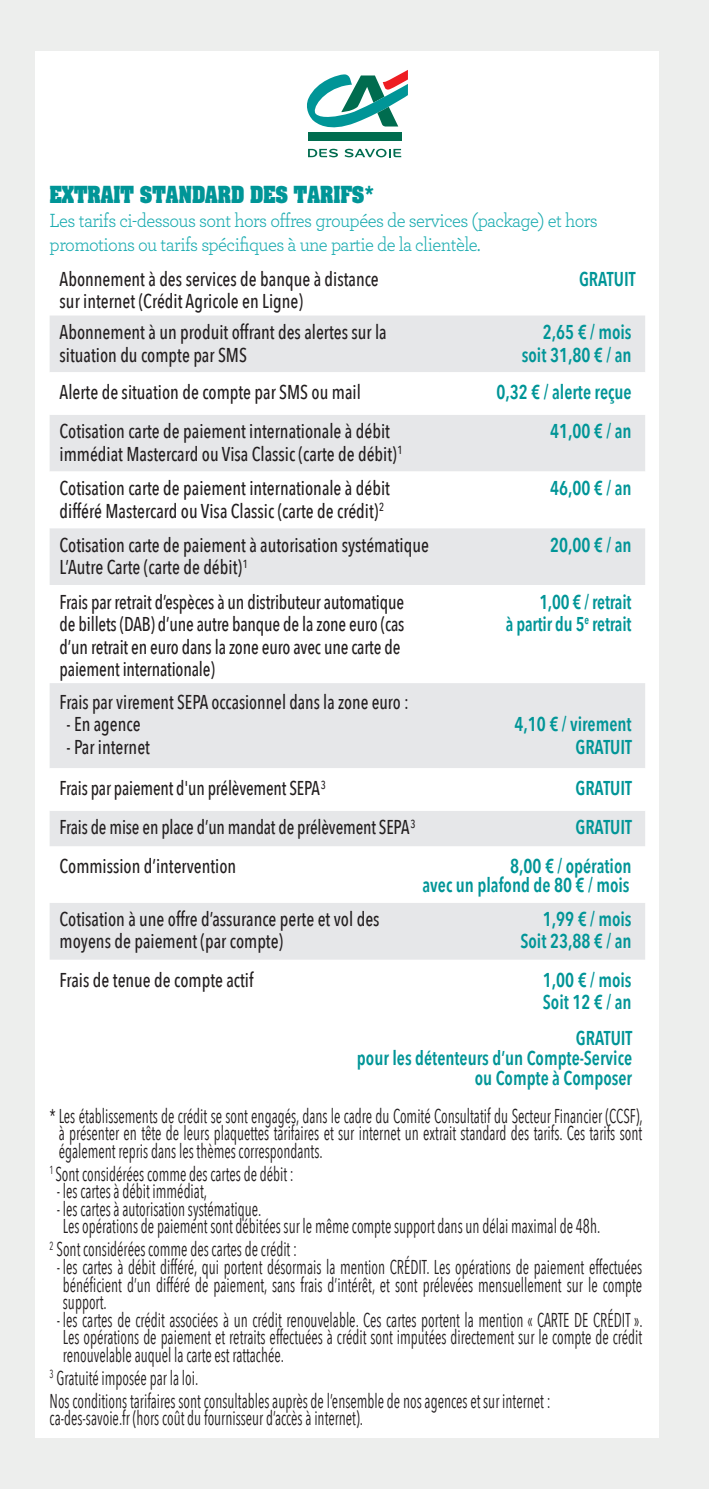
<style>
.page{position:relative;width:709px;height:1489px;background:#fff}
.page>*{position:absolute;margin:0;border:0;box-sizing:border-box;transform-origin:0 0}
.t1{font:20px/17.5px "Avenir Next Condensed";color:#231f20;text-align:justify;scale:.75 1}
.t2{font:500 20px/22.5px "Avenir Next Condensed";color:#231f20;scale:.9 1}
.t3{font:600 20px/22.5px "Avenir Next Condensed";color:#009597;text-align:right;scale:.9 1}
.t4{font:500 20px/22.5px "Avenir Next Condensed";color:#231f20;scale:.88 1}
.t5{font:20px/24px "Archer";letter-spacing:-.03em;color:#1cacb1;scale:.93 1}
.t6{font:500 20px "Avenir Next Condensed";color:#231f20;scale:.87 1}
.t7{font:600 20px/22.5px "Avenir Next Condensed";color:#009597;text-align:right;scale:.88 1}
.t8{font:700 20px "Archer";color:#009597;scale:.89 1}
</style>
<div class="page">
<div style="left:0;top:0;width:709px;height:1488px;background:#edeeed"></div>
<div style="left:35px;top:52px;width:624px;height:1385px;background:#fff"></div>
<svg style="left:50px;top:315px;width:595px;height:644px;fill:#e6e7e9"></svg>
<svg style="left:50px;top:372px;width:389px;height:438px"></svg>
<svg style="left:439px;top:372px;width:206px;height:438px"></svg>
<div style="left:308px;top:132px;width:93px;height:8px;background:#006c4f"></div>
<svg style="left:307px;top:70px;width:101px;height:63px"></svg>
<svg style="left:308px;top:149px;width:30px;height:8px"></svg>
<svg style="left:344px;top:149px;width:57px;height:8px"></svg>
<p class="t8" style="left:50px;top:179px;width:366px">EXTRAIT STANDARD DES TARIFS*</p>
<p class="t5" style="left:50px;top:207px;width:591px">Les tarifs ci-dessous sont hors offres groupées de services (package) et hors promotions ou tarifs spécifiques à une partie de la clientèle.</p>
<p class="t2" style="left:60px;top:267px;width:356px">Abonnement à des services de banque à distance sur internet (Crédit Agricole en Ligne)</p>
<p class="t3" style="left:579px;top:267px;width:64px">GRATUIT</p>
<p class="t2" style="left:60px;top:321px;width:365px">Abonnement à un produit offrant des alertes sur la situation du compte par SMS</p>
<p class="t3" style="left:522px;top:320px;width:123px">2,65 € / mois soit 31,80 € / an</p>
<p class="t2" style="left:60px;top:381px;width:336px">Alerte de situation de compte par SMS ou mail</p>
<p class="t3" style="left:496px;top:380px;width:152px">0,32 € / alerte reçue</p>
<p class="t2" style="left:60px;top:420px;width:382px">Cotisation carte de paiement internationale à débit immédiat Mastercard ou Visa Classic (carte de débit)<sup>1</sup></p>
<p class="t3" style="left:550px;top:419px;width:92px">41,00 € / an</p>
<p class="t2" style="left:60px;top:477px;width:368px">Cotisation carte de paiement internationale à débit différé Mastercard ou Visa Classic (carte de crédit)<sup>2</sup></p>
<p class="t3" style="left:550px;top:476px;width:92px">46,00 € / an</p>
<p class="t2" style="left:60px;top:533px;width:412px">Cotisation carte de paiement à autorisation systématique<br>L’Autre Carte (carte de débit)<sup>1</sup></p>
<p class="t3" style="left:550px;top:533px;width:92px">20,00 € / an</p>
<p class="t4" style="left:60px;top:590px;width:393px">Frais par retrait d’espèces à un distributeur automatique de billets (DAB) d’une autre banque de la zone euro (cas d’un retrait en euro dans la zone euro avec une carte de paiement internationale)</p>
<p class="t7" style="left:506px;top:589px;width:144px">1,00 € / retrait<br>à partir du 5<sup>e</sup> retrait</p>
<p class="t4" style="left:60px;top:690px;width:398px">Frais par virement SEPA occasionnel dans la zone euro :</p>
<p class="t2" style="left:66px;top:713px;width:84px">- En agence</p>
<p class="t2" style="left:66px;top:735px;width:94px">- Par internet</p>
<p class="t3" style="left:514px;top:712px;width:132px">4,10 € / virement<br>GRATUIT</p>
<p class="t6" style="left:60px;top:776px;width:307px">Frais par paiement d'un prélèvement SEPA<sup>3</sup></p>
<p class="t3" style="left:575px;top:776px;width:64px">GRATUIT</p>
<p class="t6" style="left:60px;top:815px;width:410px">Frais de mise en place d’un mandat de prélèvement SEPA<sup>3</sup></p>
<p class="t3" style="left:575px;top:815px;width:64px">GRATUIT</p>
<p class="t2" style="left:60px;top:855px;width:198px">Commission d’intervention</p>
<p class="t3" style="left:510px;top:854px;width:136px">8,00 € / opération</p>
<p class="t2" style="left:60px;top:907px;width:357px">Cotisation à une offre d’assurance perte et vol des moyens de paiement (par compte)</p>
<p class="t3" style="left:520px;top:906px;width:125px">1,99 € / mois<br>Soit 23,88 € / an</p>
<p class="t2" style="left:60px;top:968px;width:217px">Frais de tenue de compte actif</p>
<p class="t3" style="left:543px;top:967px;width:100px;text-align:left">1,00 € / mois<br>Soit 12 € / an</p>
<p class="t3" style="left:422px;top:873px;width:232px">avec un plafond de 80 € / mois</p>
<p class="t3" style="left:357px;top:1026px;width:307px;line-height:20px">GRATUIT<br>pour les détenteurs d’un Compte-Service ou Compte à Composer</p>
<p class="t1" style="left:59px;top:1105px;width:780px;text-indent:-9px">* Les établissements de crédit se sont engagés, dans le cadre du Comité Consultatif du Secteur Financier (CCSF), à présenter en tête de leurs plaquettes tarifaires et sur internet un extrait standard des tarifs. Ces tarifs sont également repris dans les thèmes correspondants.</p>
<p class="t1" style="left:50px;top:1163px;width:327px"><sup>1</sup> Sont considérées comme des cartes de débit :</p>
<p class="t1" style="left:57px;top:1181px;width:202px">- les cartes à débit immédiat,</p>
<p class="t1" style="left:63px;top:1198px;width:718px;text-indent:-6px">- les cartes à autorisation systématique.<br>Les opérations de paiement sont débitées sur le même compte support dans un délai maximal de 48h.</p>
<p class="t1" style="left:50px;top:1239px;width:331px"><sup>2</sup> Sont considérées comme des cartes de crédit :</p>
<p class="t1" style="left:63px;top:1257px;width:774px;text-indent:-6px">- les cartes à débit différé, qui portent désormais la mention CRÉDIT. Les opérations de paiement effectuées bénéficient d’un différé de paiement, sans frais d’intérêt, et sont prélevées mensuellement sur le compte support.</p>
<p class="t1" style="left:63px;top:1309px;width:774px;text-indent:-6px">- les cartes de crédit associées à un crédit renouvelable. Ces cartes portent la mention « CARTE DE CRÉDIT ».<br>Les opérations de paiement et retraits effectuées à crédit sont imputées directement sur le compte de crédit renouvelable auquel la carte est rattachée.</p>
<p class="t1" style="left:50px;top:1364px;width:669px;line-height:23.2px"><sup>3</sup> Gratuité imposée par la loi.<br>Nos conditions tarifaires sont consultables auprès de l’ensemble de nos agences et sur internet :</p>
<p class="t1" style="left:50px;top:1408px;width:419px">ca-des-savoie.fr (hors coût du fournisseur d’accès à internet).</p>
</div>
